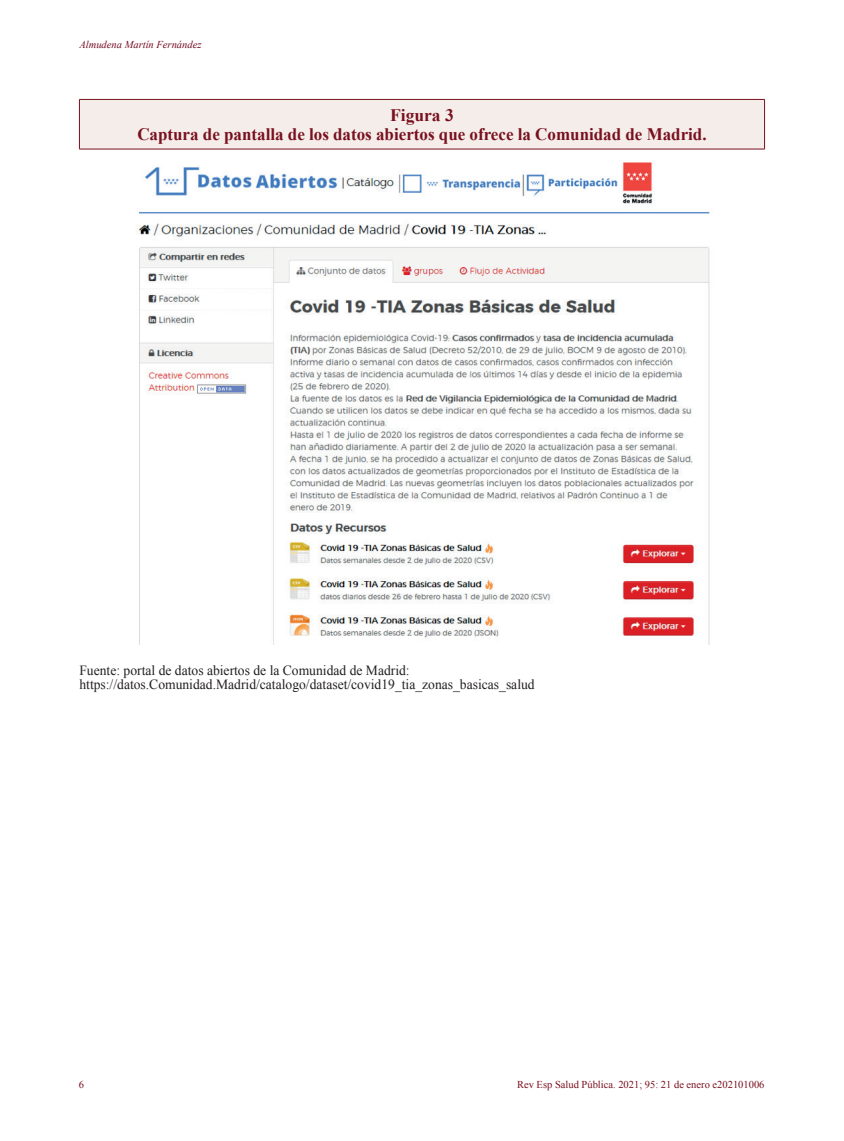
<style>
.page{position:relative;width:844px;height:1141px;background:#fff}
.page>*{position:absolute;margin:0;border:0;box-sizing:border-box;transform-origin:0 0}
.t1{font:700 17.5px/19.2px "Times New Roman";color:#79101e;text-align:center}
.t2{font:14px/14px "Times New Roman";color:#231f20}
.t3{font:10.5px "Times New Roman";color:#79101e}
.t4{font:italic 10.5px "Times New Roman";color:#730b23}
</style>
<div class="page">
<div style="left:79px;top:99px;width:685px;height:50px;background:#f4edea"></div>
<hr style="left:79px;top:100px;width:1px;height:49px;background:#79101e">
<hr style="left:764px;top:100px;width:1px;height:49px;background:#79101e">
<hr style="left:79px;top:99px;width:685px;height:1px;background:#79101e">
<hr style="left:79px;top:149px;width:685px;height:1px;background:#79101e">
<img style="left:137px;top:162px;width:573px;height:482px">
<p class="t4" style="left:79px;top:38px;width:123px">Almudena Martín Fernández</p>
<p class="t1" style="left:137px;top:105px;width:570px">Figura 3<br>Captura de pantalla de los datos abiertos que ofrece la Comunidad de Madrid.</p>
<p class="t2" style="left:79px;top:663px;width:456px">Fuente: portal de datos abiertos de la Comunidad de Madrid: https://datos.Comunidad.Madrid/catalogo/dataset/covid19_tia_zonas_basicas_salud</p>
<p class="t3" style="left:79px;top:1077px;width:7px">6</p>
<p class="t3" style="left:517px;top:1077px;width:249px">Rev Esp Salud Pública. 2021; 95: 21 de enero e202101006</p>
</div>
